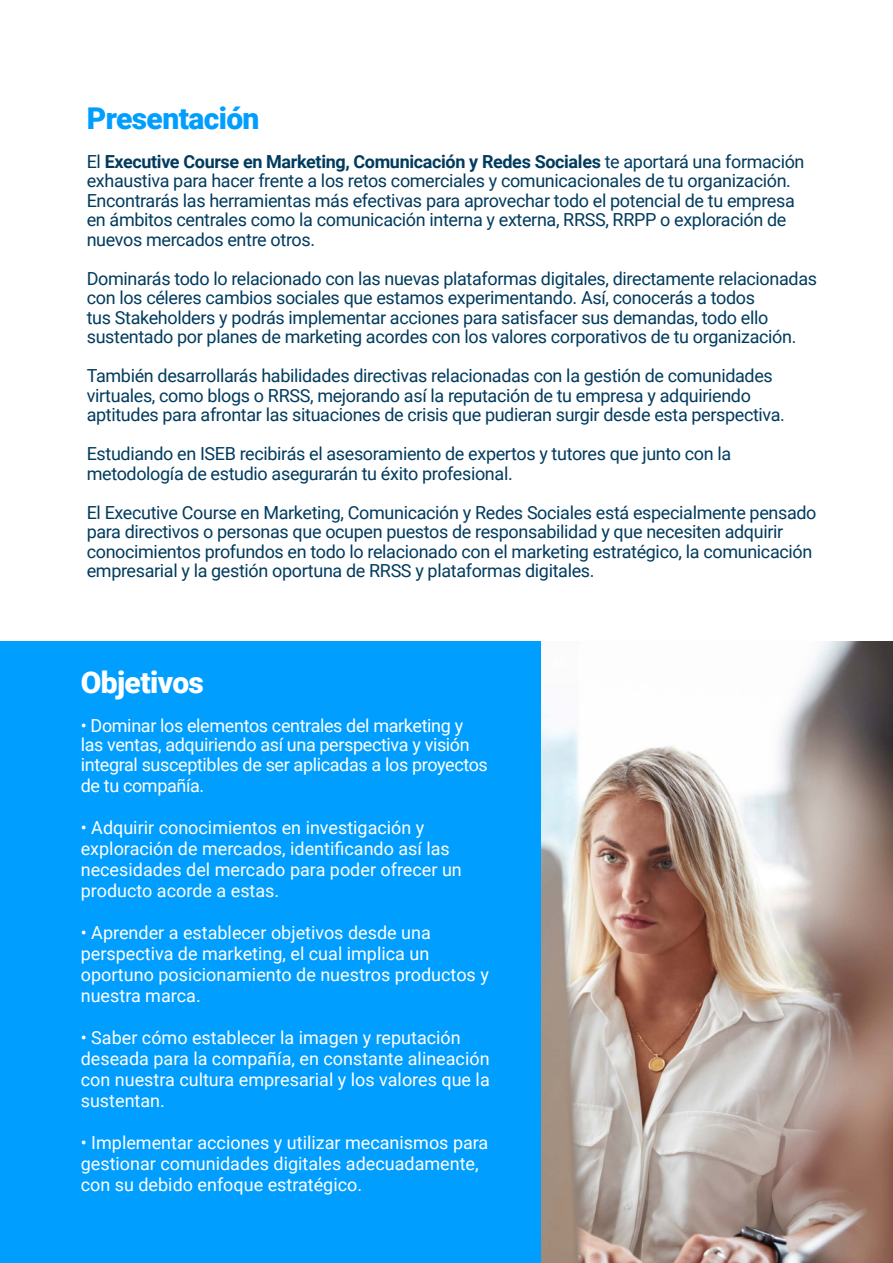
<style>
.page{position:relative;width:893px;height:1263px;background:#fff}
.page>*{position:absolute;margin:0;border:0;box-sizing:border-box;transform-origin:0 0}
.t1{font:900 30px "Roboto";letter-spacing:-.02em;color:#009eff}
.t2{font:900 30px "Roboto";letter-spacing:-.02em;color:#fff}
.t3{font:18px/19.5px "Roboto";letter-spacing:-.02em;color:#003b5e}
.t4{font:18px/21px "Roboto";color:#fff}
.t5{font:18px/20px "Roboto";letter-spacing:-.02em;color:#fff}
.s1{font-weight:700}
</style>
<div class="page">
<div style="left:0;top:642px;width:541px;height:621px;background:#009eff"></div>
<img style="left:541px;top:642px;width:352px;height:621px">
<h1 class="t1" style="left:87px;top:97px;width:174px">Presentación</h1>
<p class="t3" style="left:87px;top:151px;width:719px">El <span class="s1">Executive Course en Marketing, Comunicación y Redes Sociales</span> te aportará una formación exhaustiva para hacer frente a los retos comerciales y comunicacionales de tu organización.<br>Encontrarás las herramientas más efectivas para aprovechar todo el potencial de tu empresa en ámbitos centrales como la comunicación interna y externa, RRSS, RRPP o exploración de nuevos mercados entre otros.</p>
<p class="t3" style="left:87px;top:268px;width:732px">Dominarás todo lo relacionado con las nuevas plataformas digitales, directamente relacionadas con los céleres cambios sociales que estamos experimentando. Así, conocerás a todos<br>tus Stakeholders y podrás implementar acciones para satisfacer sus demandas, todo ello sustentado por planes de marketing acordes con los valores corporativos de tu organización.</p>
<p class="t3" style="left:87px;top:366px;width:700px">También desarrollarás habilidades directivas relacionadas con la gestión de comunidades virtuales, como blogs o RRSS, mejorando así la reputación de tu empresa y adquiriendo aptitudes para afrontar las situaciones de crisis que pudieran surgir desde esta perspectiva.</p>
<p class="t3" style="left:87px;top:444px;width:646px">Estudiando en ISEB recibirás el asesoramiento de expertos y tutores que junto con la metodología de estudio asegurarán tu éxito profesional.</p>
<p class="t3" style="left:87px;top:502px;width:731px">El Executive Course en Marketing, Comunicación y Redes Sociales está especialmente pensado para directivos o personas que ocupen puestos de responsabilidad y que necesiten adquirir conocimientos profundos en todo lo relacionado con el marketing estratégico, la comunicación empresarial y la gestión oportuna de RRSS y plataformas digitales.</p>
<h1 class="t2" style="left:81px;top:661px;width:125px">Objetivos</h1>
<p class="t5" style="left:81px;top:715px;width:409px">• Dominar los elementos centrales del marketing y las ventas, adquiriendo así una perspectiva y visión integral susceptibles de ser aplicadas a los proyectos de tu compañía.</p>
<p class="t4" style="left:81px;top:816px;width:383px">• Adquirir conocimientos en investigación y exploración de mercados, identificando así las necesidades del mercado para poder ofrecer un producto acorde a estas.</p>
<p class="t4" style="left:81px;top:921px;width:410px">• Aprender a establecer objetivos desde una perspectiva de marketing, el cual implica un oportuno posicionamiento de nuestros productos y nuestra marca.</p>
<p class="t4" style="left:81px;top:1026px;width:411px">• Saber cómo establecer la imagen y reputación deseada para la compañía, en constante alineación con nuestra cultura empresarial y los valores que la sustentan.</p>
<p class="t4" style="left:81px;top:1131px;width:409px">• Implementar acciones y utilizar mecanismos para gestionar comunidades digitales adecuadamente, con su debido enfoque estratégico.</p>
</div>
